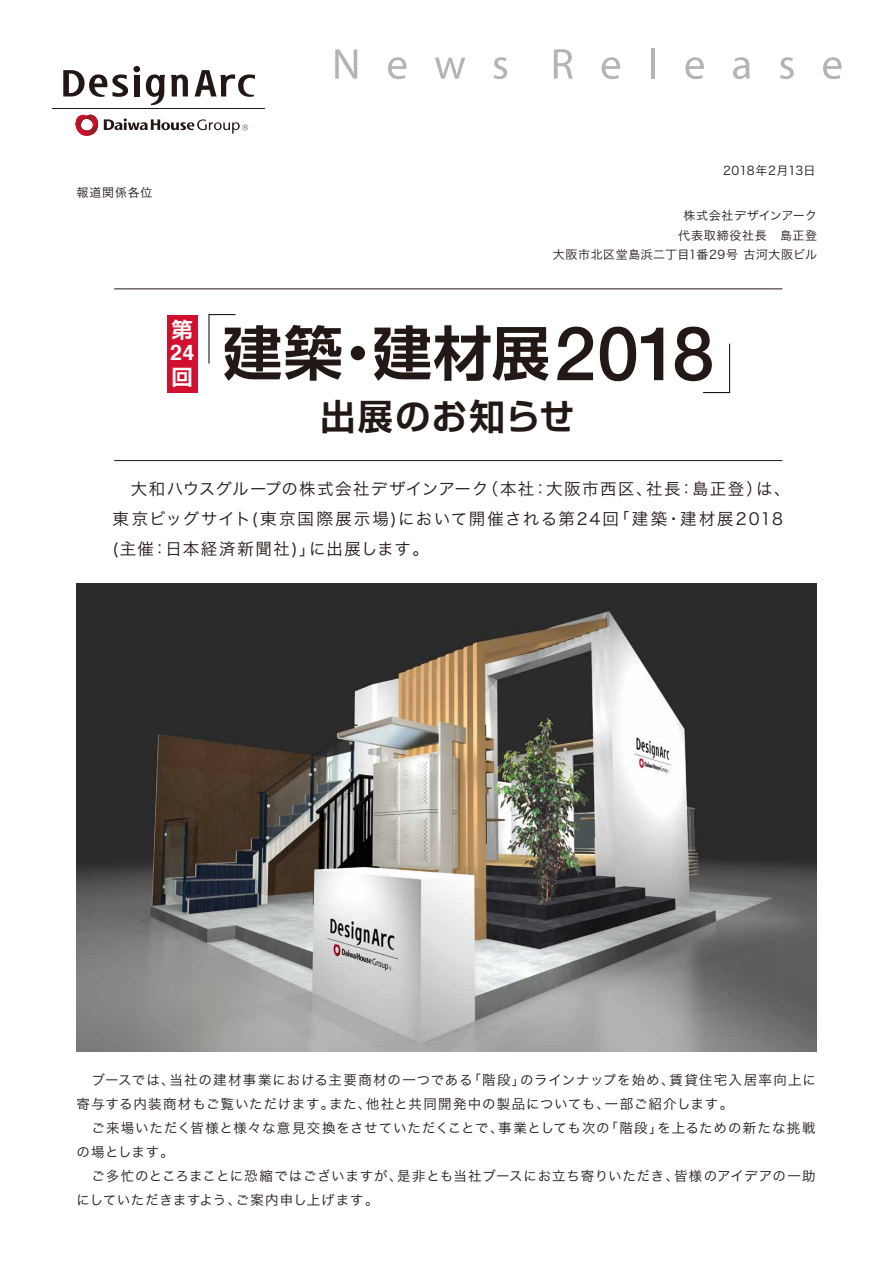
<style>
.page{position:relative;width:893px;height:1263px;background:#fff}
.page>*{position:absolute;margin:0;border:0;box-sizing:border-box;transform-origin:0 0}
.t1{font:700 58.95px "Shin Go Pro De";color:#221815}
.t2{font:700 35.55px "Shin Go Pro De";letter-spacing:.04em;color:#221815}
.t3{font:700 21.45px/47.1px "Shin Go Pro De";color:#fff}
.t4{font:700 21.45px "Helvetica";color:#fff}
.t5{font:16.5px/30px "Hira Kaku Std W3";letter-spacing:.085em;color:#221815}
.t6{font:13.5px/24px "Hira Kaku Std W3";letter-spacing:.06em;color:#221815}
.t7{font:12px/19.5px "Hira Kaku Std W3";letter-spacing:.05em;color:#221815;text-align:right}
.t8{font:12px "Hira Kaku Std W3";letter-spacing:.015em;color:#221815}
.s1{font-family:"Helvetica Neue";font-weight:500;font-size:75px}
</style>
<div class="page">
<svg style="left:195px;top:70px;width:60px;height:27px"></svg>
<div style="left:133px;top:66px;width:7px;height:6px;background:#221714;border-radius:50%"></div>
<div style="left:134px;top:75px;width:5px;height:21px;background:#221714"></div>
<svg style="left:171px;top:75px;width:17px;height:21px"></svg>
<svg style="left:63px;top:70px;width:65px;height:27px"></svg>
<svg style="left:146px;top:74px;width:19px;height:31px"></svg>
<hr style="left:52px;top:108px;width:213px;height:1px;background:#221714">
<svg style="left:75px;top:114px;width:23px;height:22px"></svg>
<svg style="left:104px;top:118px;width:144px;height:16px"></svg>
<svg style="left:335px;top:49px;width:22px;height:30px"></svg>
<svg style="left:388px;top:57px;width:19px;height:22px"></svg>
<svg style="left:435px;top:58px;width:30px;height:21px"></svg>
<svg style="left:494px;top:57px;width:13px;height:22px"></svg>
<svg style="left:554px;top:49px;width:19px;height:30px"></svg>
<svg style="left:602px;top:57px;width:18px;height:22px"></svg>
<hr style="left:651px;top:48px;width:4px;height:31px;background:#b4b4b5">
<svg style="left:685px;top:57px;width:19px;height:22px"></svg>
<svg style="left:733px;top:57px;width:17px;height:22px"></svg>
<svg style="left:780px;top:57px;width:14px;height:22px"></svg>
<svg style="left:823px;top:57px;width:19px;height:22px"></svg>
<hr style="left:114px;top:460px;width:668px;height:1px;background:#221815">
<hr style="left:114px;top:289px;width:668px;height:1px;background:#221815">
<div style="left:167px;top:315px;width:31px;height:78px;background:#d0102e"></div>
<svg style="left:208px;top:314px;width:28px;height:50px"></svg>
<svg style="left:703px;top:343px;width:27px;height:50px"></svg>
<img style="left:77px;top:584px;width:739px;height:468px">
<p class="t7" style="left:77px;top:183px;width:78px">報道関係各位</p>
<h3 class="t3" style="left:172px;top:303px;width:22px">第回</h3>
<h3 class="t4" style="left:170px;top:335px;width:26px">24</h3>
<p class="t8" style="left:723px;top:161px;width:94px">2018年2月13日</p>
<p class="t7" style="left:553px;top:206px;width:266px">株式会社デザインアーク<br>代表取締役社長　島正登<br>大阪市北区堂島浜二丁目1番29号 古河大阪ビル</p>
<h1 class="t1" style="left:223px;top:305px;width:492px">建築・建材展<span class="s1">2018</span></h1>
<h2 class="t2" style="left:320px;top:387px;width:256px">出展のお知らせ</h2>
<p class="t5" style="left:113px;top:474px;width:679px">　大和ハウスグループの株式会社デザインアーク（本社：大阪市西区、社長：島正登）は、東京ビッグサイト(東京国際展示場)において開催される第24回「建築・建材展2018 (主催：日本経済新聞社)」に出展します。</p>
<p class="t6" style="left:77px;top:1068px;width:741px">　ブースでは、当社の建材事業における主要商材の一つである「階段」のラインナップを始め、賃貸住宅入居率向上に寄与する内装商材もご覧いただけます。また、他社と共同開発中の製品についても、一部ご紹介します。<br>　ご来場いただく皆様と様々な意見交換をさせていただくことで、事業としても次の「階段」を上るための新たな挑戦の場とします。<br>　ご多忙のところまことに恐縮ではございますが、是非とも当社ブースにお立ち寄りいただき、皆様のアイデアの一助にしていただきますよう、ご案内申し上げます。</p>
</div>
